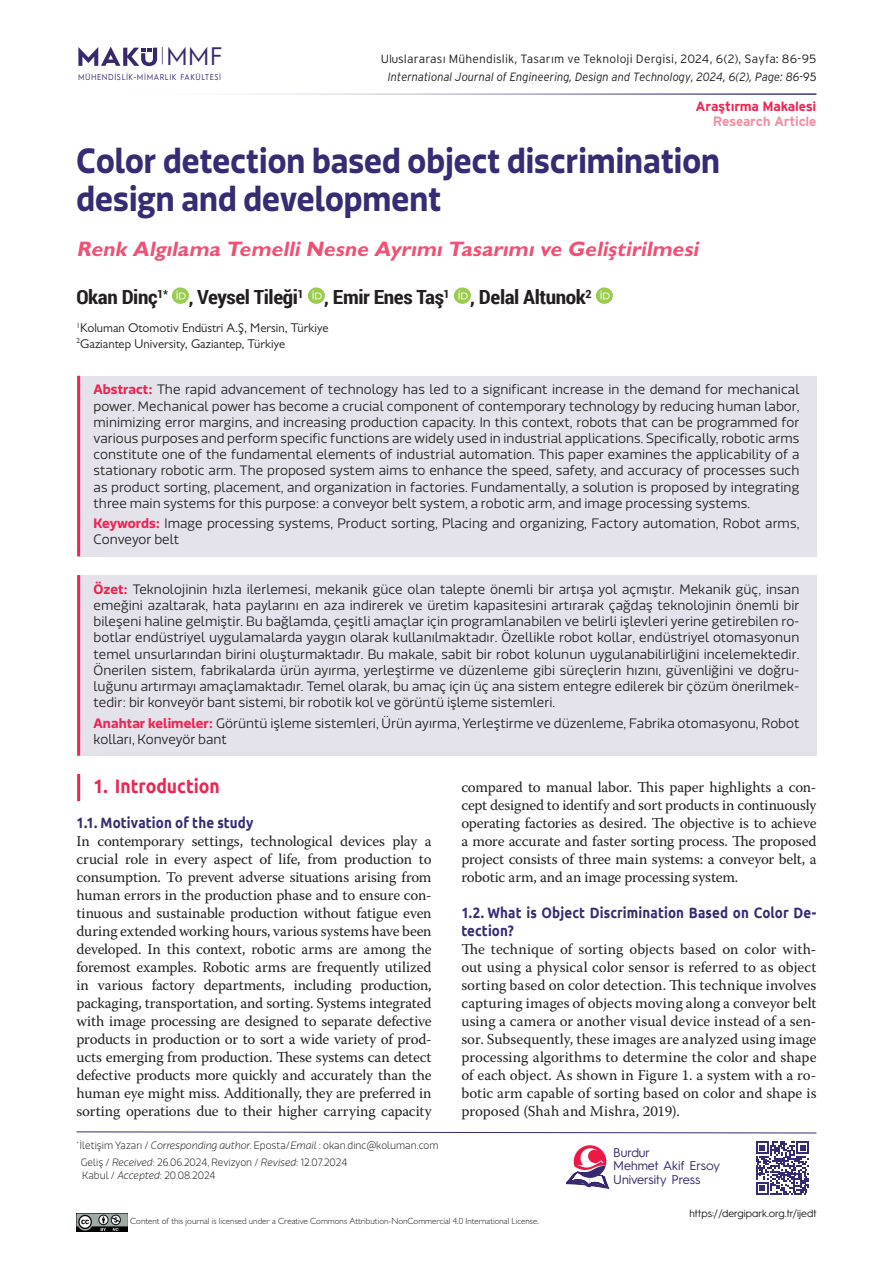
<style>
.page{position:relative;width:893px;height:1263px;background:#fff}
.page>*{position:absolute;margin:0;border:0;box-sizing:border-box;transform-origin:0 0}
.t1{font:700 34.65px/37.8px "Riona Sans";color:#352c74;scale:.91 1}
.t2{font:25.35px "Hurme Geometric Sans 1";color:#38286d}
.t3{font:italic 700 21px "Gill Sans";color:#f05073}
.t4{font:700 19.5px "Roboto Condensed";letter-spacing:-.02em;color:#231f20;scale:1.1 1}
.t5{font:700 19.5px "Ubuntu";color:#ee2553;scale:.9 1}
.t6{font:15px/18px "Warnock Pro";letter-spacing:-.005em;color:#231f20;text-align:justify}
.t7{font:700 15px/18px "Ubuntu";letter-spacing:.01em;color:#352c74;scale:.89 1}
.t8{font:300 13.5px/16.2px "Riona Sans";color:#231f20;text-align:justify}
.t9{font:700 13.5px "Interstate";letter-spacing:-.02em;color:#ee2553}
.t10{font:700 13.5px "Interstate";letter-spacing:-.02em;color:#f48fa3}
.t11{font:12.75px/15.3px "Gill Sans";color:#231f20}
.t12{font:12.75px/13.6px "Hurme Geometric Sans 3";color:#38286d}
.t13{font:italic 300 12px/18px "Interstate";color:#231f20;text-align:center;scale:.93 1}
.t14{font:200 10.5px/16.8px "Riona Sans";color:#231f20;scale:.95 1}
.t15{font:10.5px "Hurme Geometric Sans 3";color:#231f20}
.t16{font:300 9px "Gill Sans";color:#231f20}
.t17{font:8.55px "Hurme Geometric Sans 1";letter-spacing:.075em;color:#38286d;scale:.9 1}
.s1{font-family:"Hurme Geometric Sans 3";font-weight:400;font-style:normal}
.s2{font-style:normal}
.s3{font-weight:700;color:#ee2553}
.s4{font-style:italic}
</style>
<div class="page">
<div style="left:77px;top:376px;width:739px;height:180px;background:#e4e3ec"></div>
<hr style="left:77px;top:376px;width:3px;height:180px;background:#ee2553">
<div style="left:77px;top:575px;width:739px;height:181px;background:#e4e3ec"></div>
<hr style="left:77px;top:575px;width:3px;height:181px;background:#ee2553">
<img style="left:172px;top:287px;width:17px;height:17px">
<img style="left:308px;top:287px;width:17px;height:17px">
<img style="left:454px;top:287px;width:17px;height:17px">
<img style="left:596px;top:287px;width:17px;height:17px">
<hr style="left:77px;top:774px;width:3px;height:27px;background:#ee2553">
<svg style="left:76px;top:1131px;width:741px;height:3px"></svg>
<img style="left:77px;top:1213px;width:51px;height:18px">
<svg style="left:756px;top:1141px;width:53px;height:54px"></svg>
<svg style="left:78px;top:47px;width:79px;height:19px"></svg>
<svg style="left:566px;top:1145px;width:43px;height:43px"></svg>
<h2 class="t2" style="left:161px;top:38px;width:63px"><sup>|</sup>MMF</h2>
<p class="t17" style="left:78px;top:71px;width:161px">MÜHENDİSLİK-MİMARLIK FAKÜLTESİ</p>
<p class="t13" style="left:381px;top:50px;width:470px"><span class="s1">Ulu</span><span class="s2">slararası Mühendislik, Tasarım ve Teknoloji Dergisi, 2024, 6(2), Sayfa: 86-95<br></span>International Journal of Engineering, Design and Technology, 2024, 6(2), Page: 86-<span class="s1">95</span></p>
<p class="t9" style="left:696px;top:98px;width:122px">Araştırma Makalesi</p>
<p class="t10" style="left:713px;top:113px;width:105px">Research Article</p>
<h1 class="t1" style="left:77px;top:143px;width:709px">Color detection based object discrimination design and development</h1>
<h3 class="t3" style="left:77px;top:236px;width:628px">Renk Algılama Temelli Nesne Ayrımı Tasarımı ve Geliştirilmesi</h3>
<h3 class="t4" style="left:77px;top:284px;width:470px">Okan Dinç<sup>1*</sup> , Veysel Tileği<sup>1</sup> , Emir Enes Taş<sup>1</sup> , Delal Altunok<sup>2</sup></h3>
<p class="t11" style="left:77px;top:320px;width:253px"><sup>1</sup>Koluman Otomotiv Endüstri A.Ş, Mersin, Türkiye<br><sup>2</sup>Gaziantep University, Gaziantep, Türkiye</p>
<p class="t8" style="left:94px;top:382px;width:707px"><span class="s3">Abstract:</span> The rapid advancement of technology has led to a significant increase in the demand for mechanical power. Mechanical power has become a crucial component of contemporary technology by reducing human labor, minimizing error margins, and increasing production capacity. In this context, robots that can be programmed for various purposes and perform specific functions are widely used in industrial applications. Specifically, robotic arms constitute one of the fundamental elements of industrial automation. This paper examines the applicability of a stationary robotic arm. The proposed system aims to enhance the speed, safety, and accuracy of processes such as product sorting, placement, and organization in factories. Fundamentally, a solution is proposed by integrating three main systems for this purpose: a conveyor belt system, a robotic arm, and image processing systems.</p>
<p class="t8" style="left:94px;top:516px;width:707px"><span class="s3">Keywords:</span> Image processing systems, Product sorting, Placing and organizing, Factory automation, Robot arms,<br>Conveyor belt</p>
<p class="t8" style="left:94px;top:581px;width:707px"><span class="s3">Özet:</span> Teknolojinin hızla ilerlemesi, mekanik güce olan talepte önemli bir artışa yol açmıştır. Mekanik güç, insan emeğini azaltarak, hata paylarını en aza indirerek ve üretim kapasitesini artırarak çağdaş teknolojinin önemli bir bileşeni haline gelmiştir. Bu bağlamda, çeşitli amaçlar için programlanabilen ve belirli işlevleri yerine getirebilen ro&shy;botlar endüstriyel uygulamalarda yaygın olarak kullanılmaktadır. Özellikle robot kollar, endüstriyel otomasyonun temel unsurlarından birini oluşturmaktadır. Bu makale, sabit bir robot kolunun uygulanabilirliğini incelemektedir.<br>Önerilen sistem, fabrikalarda ürün ayırma, yerleştirme ve düzenleme gibi süreçlerin hızını, güvenliğini ve doğru&shy;luğunu artırmayı amaçlamaktadır. Temel olarak, bu amaç için üç ana sistem entegre edilerek bir çözüm önerilmek&shy;tedir: bir konveyör bant sistemi, bir robotik kol ve görüntü işleme sistemleri.</p>
<p class="t8" style="left:94px;top:715px;width:707px"><span class="s3">Anahtar kelimeler:</span> Görüntü işleme sistemleri, Ürün ayırma, Yerleştirme ve düzenleme, Fabrika otomasyonu, Robot kolları, Konveyör bant</p>
<h3 class="t5" style="left:94px;top:774px;width:142px">1. Introduction</h3>
<p class="t7" style="left:77px;top:813px;width:200px">1.1. Motivation of the study</p>
<p class="t6" style="left:77px;top:832px;width:357px">In contemporary settings, technological devices play a crucial role in every aspect of life, from production to consumption. To prevent adverse situations arising from human errors in the production phase and to ensure con&shy;tinuous and sustainable production without fatigue even during extended working hours, various systems have been developed. In this context, robotic arms are among the foremost examples. Robotic arms are frequently utilized in various factory departments, including production, packaging, transportation, and sorting. Systems integrated with image processing are designed to separate defective products in production or to sort a wide variety of prod&shy;ucts emerging from production. These systems can detect defective products more quickly and accurately than the human eye might miss. Additionally, they are preferred in sorting operations due to their higher carrying capacity</p>
<p class="t6" style="left:461px;top:778px;width:357px">compared to manual labor. This paper highlights a con&shy;cept designed to identify and sort products in continuously operating factories as desired. The objective is to achieve a more accurate and faster sorting process. The proposed project consists of three main systems: a conveyor belt, a robotic arm, and an image processing system.</p>
<p class="t7" style="left:461px;top:903px;width:400px">1.2. What is Object Discrimination Based on Color De&shy;tection?</p>
<p class="t6" style="left:461px;top:940px;width:357px">The technique of sorting objects based on color with&shy;out using a physical color sensor is referred to as object sorting based on color detection. This technique involves capturing images of objects moving along a conveyor belt using a camera or another visual device instead of a sen&shy;sor. Subsequently, these images are analyzed using image processing algorithms to determine the color and shape of each object. As shown in Figure 1. a system with a ro&shy;botic arm capable of sorting based on color and shape is proposed (Shah and Mishra, 2019).</p>
<p class="t14" style="left:81px;top:1137px;width:378px;text-indent:-4px"><sup>*</sup> İletişim Yazarı / <span class="s4">Corresponding author</span>. Eposta/<span class="s4">Email</span> : okan.dinc@koluman.com<br>Geliş / <span class="s4">Received</span>: 26.06.2024, Revizyon / <span class="s4">Revised</span>: 12.07.2024</p>
<p class="t14" style="left:82px;top:1167px;width:142px">Kabul / <span class="s4">Accepted</span>: 20.08.2024</p>
<p class="t16" style="left:130px;top:1215px;width:410px">Content of this journal is licensed under a Creative Commons Attribution-NonCommercial 4.0 International License.</p>
<p class="t12" style="left:613px;top:1144px;width:108px">Burdur<br>Mehmet Akif Ersoy<br>University Press</p>
<p class="t15" style="left:689px;top:1206px;width:129px">https://dergipark.org.tr/ijedt</p>
</div>
